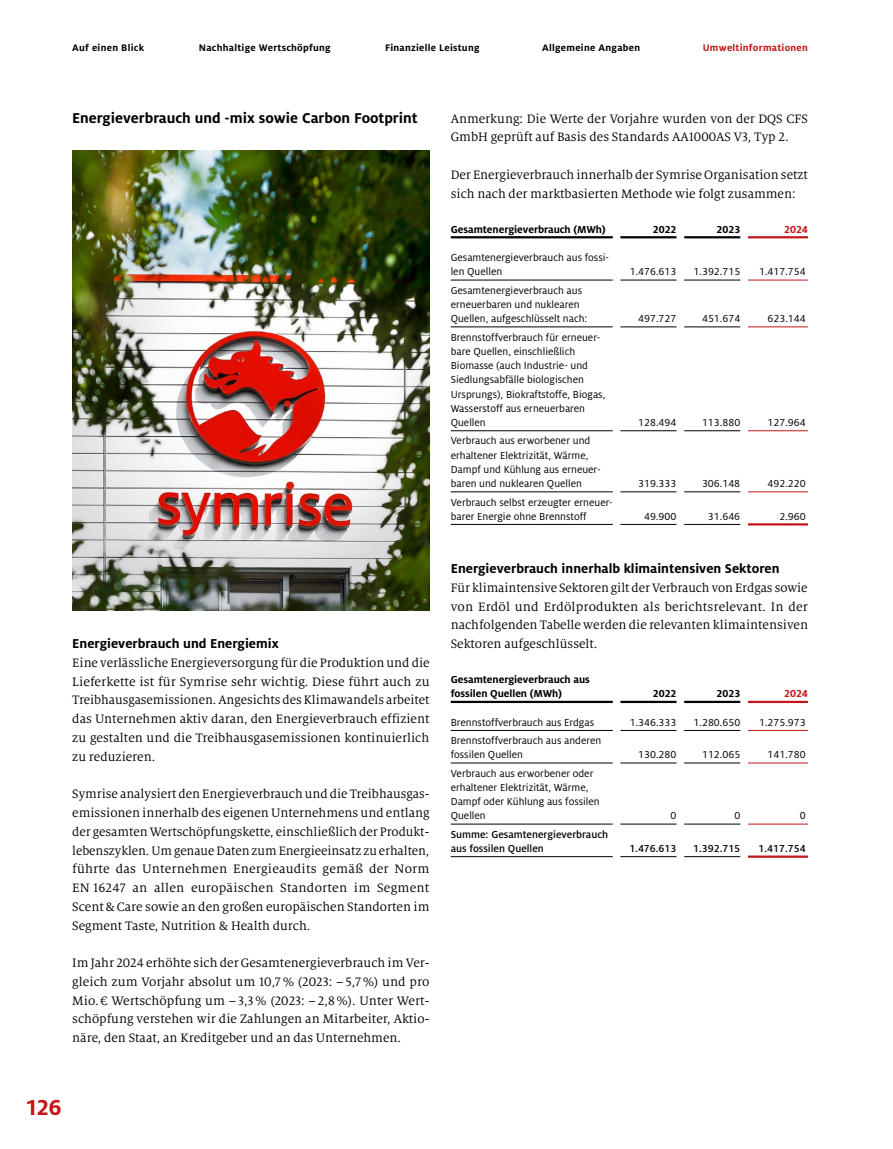
<style>
.page{position:relative;width:893px;height:1149px;background:#fff}
.page>*{position:absolute;margin:0;border:0;box-sizing:border-box;transform-origin:0 0}
.t1{font:700 24px "Milo OT";color:#c41619}
.t2{font:700 15.75px "Milo OT";color:#000}
.t3{font:700 14.25px "Milo OT";color:#000}
.t4{font:13.5px/18.8px "Milo Serif OT";color:#000;text-align:justify}
.t5{font:11.25px/14.2px "Milo OT";color:#000}
.t6{font:700 11.25px/14.2px "Milo OT";letter-spacing:-.005em;color:#000}
.t7{font:500 11.25px/14.2px "Milo OT";color:#000}
.t8{font:700 11.25px "Milo OT";letter-spacing:-.005em;color:#c41619}
.t9{font:700 10.5px "Milo OT";letter-spacing:.025em;color:#000}
.t10{font:700 10.5px "Milo OT";letter-spacing:.025em;color:#c41619}
</style>
<div class="page">
<img style="left:72px;top:151px;width:357px;height:459px">
<hr style="left:451px;top:236px;width:162px;height:2px;background:#000">
<hr style="left:620px;top:236px;width:56px;height:2px;background:#000">
<hr style="left:684px;top:236px;width:56px;height:2px;background:#000">
<hr style="left:748px;top:236px;width:60px;height:2px;background:#c41619">
<hr style="left:748px;top:523px;width:60px;height:2px;background:#c41619">
<hr style="left:451px;top:280px;width:162px;height:1px;background:#000">
<hr style="left:620px;top:280px;width:56px;height:1px;background:#000">
<hr style="left:684px;top:280px;width:56px;height:1px;background:#000">
<hr style="left:451px;top:326px;width:162px;height:1px;background:#000">
<hr style="left:620px;top:326px;width:56px;height:1px;background:#000">
<hr style="left:684px;top:326px;width:56px;height:1px;background:#000">
<hr style="left:451px;top:430px;width:162px;height:1px;background:#000">
<hr style="left:620px;top:430px;width:56px;height:1px;background:#000">
<hr style="left:684px;top:430px;width:56px;height:1px;background:#000">
<hr style="left:451px;top:491px;width:162px;height:1px;background:#000">
<hr style="left:620px;top:491px;width:56px;height:1px;background:#000">
<hr style="left:684px;top:491px;width:56px;height:1px;background:#000">
<hr style="left:451px;top:524px;width:162px;height:1px;background:#000">
<hr style="left:620px;top:524px;width:56px;height:1px;background:#000">
<hr style="left:684px;top:524px;width:56px;height:1px;background:#000">
<hr style="left:748px;top:280px;width:60px;height:1px;background:#c41619">
<hr style="left:748px;top:326px;width:60px;height:1px;background:#c41619">
<hr style="left:748px;top:430px;width:60px;height:1px;background:#c41619">
<hr style="left:748px;top:491px;width:60px;height:1px;background:#c41619">
<hr style="left:451px;top:700px;width:162px;height:2px;background:#000">
<hr style="left:620px;top:700px;width:56px;height:2px;background:#000">
<hr style="left:684px;top:700px;width:56px;height:2px;background:#000">
<hr style="left:748px;top:700px;width:60px;height:2px;background:#c41619">
<hr style="left:748px;top:855px;width:60px;height:2px;background:#c41619">
<hr style="left:451px;top:730px;width:162px;height:1px;background:#000">
<hr style="left:620px;top:730px;width:56px;height:1px;background:#000">
<hr style="left:684px;top:730px;width:56px;height:1px;background:#000">
<hr style="left:451px;top:762px;width:162px;height:1px;background:#000">
<hr style="left:620px;top:762px;width:56px;height:1px;background:#000">
<hr style="left:684px;top:762px;width:56px;height:1px;background:#000">
<hr style="left:451px;top:823px;width:162px;height:1px;background:#000">
<hr style="left:620px;top:823px;width:56px;height:1px;background:#000">
<hr style="left:684px;top:823px;width:56px;height:1px;background:#000">
<hr style="left:748px;top:730px;width:60px;height:1px;background:#c41619">
<hr style="left:748px;top:762px;width:60px;height:1px;background:#c41619">
<hr style="left:748px;top:823px;width:60px;height:1px;background:#c41619">
<hr style="left:451px;top:856px;width:162px;height:1px;background:#000">
<hr style="left:620px;top:856px;width:56px;height:1px;background:#000">
<hr style="left:684px;top:856px;width:56px;height:1px;background:#000">
<p class="t9" style="left:72px;top:42px;width:73px">Auf einen Blick</p>
<p class="t9" style="left:199px;top:42px;width:133px">Nachhaltige Wertschöpfung</p>
<p class="t9" style="left:385px;top:42px;width:96px">Finanzielle Leistung</p>
<p class="t9" style="left:542px;top:42px;width:99px">Allgemeine Angaben</p>
<p class="t10" style="left:703px;top:42px;width:107px">Umweltinformationen</p>
<p class="t2" style="left:72px;top:109px;width:347px">Energieverbrauch und -mix sowie Carbon Footprint</p>
<p class="t3" style="left:72px;top:635px;width:208px">Energieverbrauch und Energiemix</p>
<p class="t4" style="left:72px;top:653px;width:359px">Eine verlässliche Energieversorgung für die Produktion und die Lieferkette ist für Symrise sehr wichtig. Diese führt auch zu Treibhausgasemissionen. Angesichts des Klimawandels arbeitet das Unternehmen aktiv daran, den Energieverbrauch effizient zu gestalten und die Treibhausgasemissionen kontinuierlich zu reduzieren.</p>
<p class="t4" style="left:72px;top:784px;width:359px">Symrise analysiert den Energieverbrauch und die Treibhausgas&shy;emissionen innerhalb des eigenen Unternehmens und entlang der gesamten Wertschöpfungskette, einschließlich der Produkt&shy;lebenszyklen. Um genaue Daten zum Energieeinsatz zu erhalten, führte das Unternehmen Energieaudits gemäß der Norm EN 16247 an allen europäischen Standorten im Segment Scent&amp;Care sowie an den großen europäischen Standorten im Segment Taste, Nutrition &amp; Health durch.</p>
<p class="t4" style="left:72px;top:953px;width:359px">Im Jahr 2024 erhöhte sich der Gesamtenergieverbrauch im Ver&shy;gleich zum Vorjahr absolut um 10,7% (2023: –5,7%) und pro Mio.€ Wertschöpfung um –3,3% (2023: –2,8%). Unter Wert&shy;schöpfung verstehen wir die Zahlungen an Mitarbeiter, Aktio&shy;näre, den Staat, an Kreditgeber und an das Unternehmen.</p>
<p class="t4" style="left:451px;top:109px;width:359px">Anmerkung: Die Werte der Vorjahre wurden von der DQS CFS<br>GmbH geprüft auf Basis des Standards AA1000AS V3, Typ 2.</p>
<p class="t4" style="left:451px;top:166px;width:359px">Der Energieverbrauch innerhalb der Symrise Organisation setzt sich nach der marktbasierten Methode wie folgt zusammen:</p>
<p class="t6" style="left:451px;top:222px;width:156px">Gesamtenergieverbrauch (MWh)</p>
<p class="t6" style="left:653px;top:222px;width:25px">2022</p>
<p class="t6" style="left:717px;top:222px;width:25px">2023</p>
<p class="t8" style="left:784px;top:223px;width:25px">2024</p>
<p class="t5" style="left:451px;top:250px;width:160px">Gesamtenergieverbrauch aus fossi&shy;len Quellen</p>
<p class="t5" style="left:630px;top:265px;width:48px">1.476.613</p>
<p class="t5" style="left:694px;top:265px;width:48px">1.392.715</p>
<p class="t5" style="left:759px;top:265px;width:48px">1.417.754</p>
<p class="t5" style="left:451px;top:283px;width:138px">Gesamtenergieverbrauch aus erneuerbaren und nuklearen<br>Quellen, aufgeschlüsselt nach:</p>
<p class="t5" style="left:451px;top:330px;width:156px">Brennstoffverbrauch für erneuer&shy;bare Quellen, einschließlich<br>Biomasse (auch Industrie- und<br>Siedlungsabfälle biologischen<br>Ursprungs), Biokraftstoffe, Biogas,<br>Wasserstoff aus erneuerbaren<br>Quellen</p>
<p class="t5" style="left:451px;top:433px;width:151px">Verbrauch aus erworbener und erhaltener Elektrizität, Wärme,<br>Dampf und Kühlung aus erneuer&shy;baren und nuklearen Quellen</p>
<p class="t5" style="left:451px;top:495px;width:163px">Verbrauch selbst erzeugter erneuer&shy;barer Energie ohne Brennstoff</p>
<p class="t5" style="left:638px;top:311px;width:40px">497.727</p>
<p class="t5" style="left:702px;top:311px;width:40px">451.674</p>
<p class="t5" style="left:767px;top:311px;width:40px">623.144</p>
<p class="t5" style="left:638px;top:415px;width:40px">128.494</p>
<p class="t5" style="left:702px;top:415px;width:40px">113.880</p>
<p class="t5" style="left:767px;top:415px;width:40px">127.964</p>
<p class="t5" style="left:638px;top:476px;width:40px">319.333</p>
<p class="t5" style="left:702px;top:476px;width:40px">306.148</p>
<p class="t5" style="left:767px;top:476px;width:40px">492.220</p>
<p class="t5" style="left:644px;top:509px;width:34px">49.900</p>
<p class="t5" style="left:708px;top:509px;width:34px">31.646</p>
<p class="t5" style="left:779px;top:509px;width:28px">2.960</p>
<p class="t3" style="left:451px;top:560px;width:330px">Energieverbrauch innerhalb klimaintensiven Sektoren</p>
<p class="t4" style="left:451px;top:578px;width:359px">Für klimaintensive Sektoren gilt der Verbrauch von Erdgas sowie von Erdöl und Erdölprodukten als berichtsrelevant. In der nachfolgenden Tabelle werden die relevanten klimaintensiven Sektoren aufgeschlüsselt.</p>
<p class="t6" style="left:451px;top:672px;width:141px">Gesamtenergieverbrauch aus fossilen Quellen (MWh)</p>
<p class="t6" style="left:653px;top:686px;width:25px">2022</p>
<p class="t6" style="left:717px;top:686px;width:25px">2023</p>
<p class="t8" style="left:784px;top:687px;width:25px">2024</p>
<p class="t5" style="left:451px;top:715px;width:145px">Brennstoffverbrauch aus Erdgas</p>
<p class="t5" style="left:630px;top:715px;width:48px">1.346.333</p>
<p class="t5" style="left:694px;top:715px;width:48px">1.280.650</p>
<p class="t5" style="left:759px;top:715px;width:48px">1.275.973</p>
<p class="t5" style="left:451px;top:733px;width:152px">Brennstoffverbrauch aus anderen fossilen Quellen</p>
<p class="t5" style="left:638px;top:747px;width:40px">130.280</p>
<p class="t5" style="left:702px;top:747px;width:40px">112.065</p>
<p class="t5" style="left:767px;top:747px;width:40px">141.780</p>
<p class="t5" style="left:451px;top:765px;width:151px">Verbrauch aus erworbener oder erhaltener Elektrizität, Wärme,<br>Dampf oder Kühlung aus fossilen<br>Quellen</p>
<p class="t7" style="left:451px;top:826px;width:159px">Summe: Gesamtenergieverbrauch aus fossilen Quellen</p>
<p class="t5" style="left:670px;top:808px;width:7px">0</p>
<p class="t5" style="left:734px;top:808px;width:7px">0</p>
<p class="t5" style="left:800px;top:808px;width:7px">0</p>
<p class="t7" style="left:629px;top:841px;width:49px">1.476.613</p>
<p class="t7" style="left:693px;top:841px;width:49px">1.392.715</p>
<p class="t7" style="left:759px;top:841px;width:49px">1.417.754</p>
<h1 class="t1" style="left:26px;top:1093px;width:38px">126</h1>
</div>
